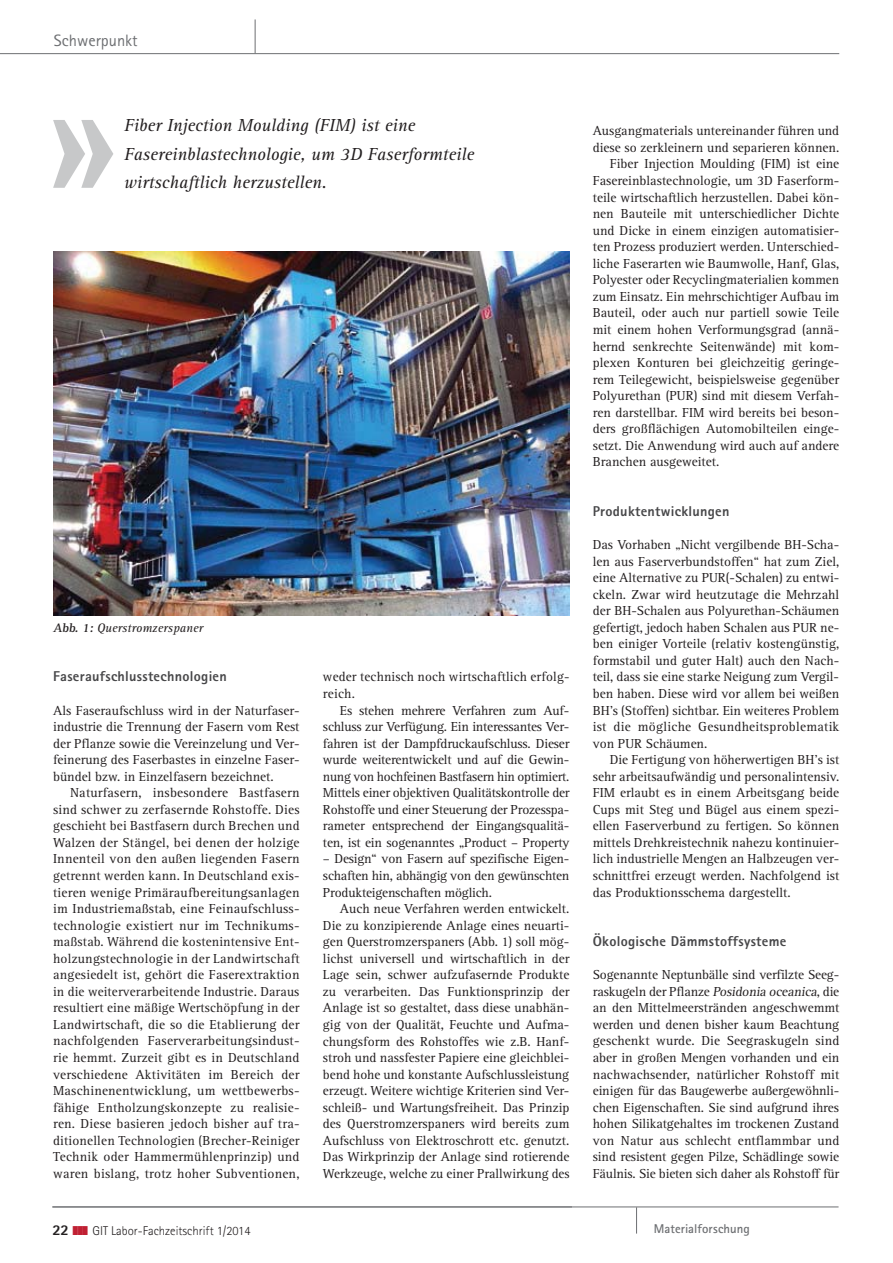
<style>
.page{position:relative;width:893px;height:1263px;background:#fff}
.page>*{position:absolute;margin:0;border:0;box-sizing:border-box;transform-origin:0 0}
.t1{font:italic 18px/28.5px "Rotis Serif Std";color:#231f20}
.t2{font:16.5px "Rotis Sans Serif Std";color:#6d6f72}
.t3{font:800 14.25px "Rotis Sans Serif Std";letter-spacing:.02em;color:#474749}
.t4{font:13.5px/16.5px "Rotis Serif Std";color:#231f20;text-align:justify}
.t5{font:300 12.75px "Rotis Sans Serif Std";color:#231f20}
.t6{font:italic 12.75px "Rotis Serif Std";color:#231f20}
.t7{font:700 12.75px "Rotis Sans Serif Std";letter-spacing:.005em;color:#6d6f72}
.s1{font-weight:700;font-style:normal}
.s2{font-weight:800;font-size:15px}
.s3{color:#c02033}
</style>
<div class="page">
<svg style="left:53px;top:120px;width:60px;height:68px"></svg>
<img style="left:53px;top:251px;width:516px;height:364px">
<hr style="left:0;top:53px;width:839px;height:1px;background:#6d6f72">
<hr style="left:255px;top:19px;width:1px;height:34px;background:#6d6f72">
<hr style="left:52px;top:1207px;width:786px;height:1px;background:#6d6f72">
<svg style="left:636px;top:1207px;width:1px;height:27px"></svg>
<p class="t2" style="left:54px;top:34px;width:85px">Schwerpunkt</p>
<h1 class="t1" style="left:124px;top:113px;width:351px">Fiber Injection Moulding (FIM) ist eine<br>Fasereinblastechnologie, um 3D Faserformteile wirtschaftlich herzustellen.</h1>
<p class="t6" style="left:53px;top:622px;width:152px"><span class="s1">Abb. 1:</span> Querstromzerspaner</p>
<p class="t3" style="left:53px;top:671px;width:175px">Faseraufschlusstechnologien</p>
<p class="t4" style="left:53px;top:703px;width:248px">Als Faseraufschluss wird in der Naturfaser&shy;industrie die Trennung der Fasern vom Rest der Pflanze sowie die Vereinzelung und Ver&shy;feinerung des Faserbastes in einzelne Faser&shy;bündel bzw. in Einzelfasern bezeichnet.</p>
<p class="t4" style="left:53px;top:786px;width:248px;text-indent:17px">Naturfasern, insbesondere Bastfasern sind schwer zu zerfasernde Rohstoffe. Dies geschieht bei Bastfasern durch Brechen und Walzen der Stängel, bei denen der holzige Innenteil von den außen liegenden Fasern getrennt werden kann. In Deutschland exis&shy;tieren wenige Primäraufbereitungsanlagen im Industriemaßstab, eine Feinaufschluss&shy;technologie existiert nur im Technikums&shy;maßstab. Während die kostenintensive Ent&shy;holzungstechnologie in der Landwirtschaft angesiedelt ist, gehört die Faserextraktion in die weiterverarbeitende Industrie. Daraus resultiert eine mäßige Wertschöpfung in der Landwirtschaft, die so die Etablierung der nachfolgenden Faserverarbeitungsindust&shy;rie hemmt. Zurzeit gibt es in Deutschland verschiedene Aktivitäten im Bereich der Maschinenentwicklung, um wettbewerbs&shy;fähige Entholzungskonzepte zu realisie&shy;ren. Diese basieren jedoch bisher auf tra&shy;ditionellen Technologien (Brecher-Reiniger Technik oder Hammermühlenprinzip) und waren bislang, trotz hoher Subventionen,</p>
<p class="t4" style="left:323px;top:670px;width:248px">weder technisch noch wirtschaftlich erfolg&shy;reich.</p>
<p class="t4" style="left:323px;top:703px;width:248px;text-indent:17px">Es stehen mehrere Verfahren zum Auf&shy;schluss zur Verfügung. Ein interessantes Ver&shy;fahren ist der Dampfdruckaufschluss. Dieser wurde weiterentwickelt und auf die Gewin&shy;nung von hochfeinen Bastfasern hin optimiert.<br>Mittels einer objektiven Qualitätskontrolle der Rohstoffe und einer Steuerung der Prozesspa&shy;rameter entsprechend der Eingangsqualitä&shy;ten, ist ein sogenanntes „Product – Property</p>
<p class="t4" style="left:323px;top:852px;width:248px">– Design“ von Fasern auf spezifische Eigen&shy;schaften hin, abhängig von den gewünschten Produkteigenschaften möglich.</p>
<p class="t4" style="left:323px;top:902px;width:248px;text-indent:17px">Auch neue Verfahren werden entwickelt.<br>Die zu konzipierende Anlage eines neuarti&shy;gen Querstromzerspaners (Abb. 1) soll mög&shy;lichst universell und wirtschaftlich in der Lage sein, schwer aufzufasernde Produkte zu verarbeiten. Das Funktionsprinzip der Anlage ist so gestaltet, dass diese unabhän&shy;gig von der Qualität, Feuchte und Aufma&shy;chungsform des Rohstoffes wie z.B. Hanf&shy;stroh und nassfester Papiere eine gleichblei&shy;bend hohe und konstante Aufschlussleistung erzeugt. Weitere wichtige Kriterien sind Ver&shy;schleiß- und Wartungsfreiheit. Das Prinzip des Querstromzerspaners wird bereits zum Aufschluss von Elektroschrott etc. genutzt.<br>Das Wirkprinzip der Anlage sind rotierende Werkzeuge, welche zu einer Prallwirkung des</p>
<p class="t4" style="left:593px;top:124px;width:248px">Ausgangmaterials untereinander führen und</p>
<p class="t4" style="left:593px;top:141px;width:248px">diese so zerkleinern und separieren können.</p>
<p class="t4" style="left:610px;top:157px;width:231px">Fiber Injection Moulding (FIM) ist eine</p>
<p class="t4" style="left:593px;top:174px;width:248px">Fasereinblastechnologie, um 3D Faserform-</p>
<p class="t4" style="left:593px;top:190px;width:248px">teile wirtschaftlich herzustellen. Dabei kön-</p>
<p class="t4" style="left:593px;top:207px;width:248px">nen Bauteile mit unterschiedlicher Dichte</p>
<p class="t4" style="left:593px;top:223px;width:248px">und Dicke in einem einzigen automatisier-</p>
<p class="t4" style="left:593px;top:240px;width:248px">ten Prozess produziert werden. Unterschied-</p>
<p class="t4" style="left:593px;top:257px;width:248px">liche Faserarten wie Baumwolle, Hanf, Glas,</p>
<p class="t4" style="left:593px;top:273px;width:248px">Polyester oder Recyclingmaterialien kommen</p>
<p class="t4" style="left:593px;top:290px;width:248px">zum Einsatz. Ein mehrschichtiger Aufbau im</p>
<p class="t4" style="left:593px;top:306px;width:248px">Bauteil, oder auch nur partiell sowie Teile</p>
<p class="t4" style="left:593px;top:323px;width:248px">mit einem hohen Verformungsgrad (annä-</p>
<p class="t4" style="left:593px;top:339px;width:248px">hernd senkrechte Seitenwände) mit kom-</p>
<p class="t4" style="left:593px;top:356px;width:248px">plexen Konturen bei gleichzeitig geringe-</p>
<p class="t4" style="left:593px;top:372px;width:248px">rem Teilegewicht, beispielsweise gegenüber</p>
<p class="t4" style="left:593px;top:389px;width:248px">Polyurethan (PUR) sind mit diesem Verfah-</p>
<p class="t4" style="left:593px;top:405px;width:248px">ren darstellbar. FIM wird bereits bei beson-</p>
<p class="t4" style="left:593px;top:422px;width:248px">ders großflächigen Automobilteilen einge-</p>
<p class="t4" style="left:593px;top:439px;width:248px">setzt. Die Anwendung wird auch auf andere</p>
<p class="t4" style="left:593px;top:455px;width:128px">Branchen ausgeweitet.</p>
<p class="t3" style="left:593px;top:506px;width:138px">Produktentwicklungen</p>
<p class="t4" style="left:593px;top:538px;width:248px">Das Vorhaben „Nicht vergilbende BH-Scha&shy;len aus Faserverbundstoffen“ hat zum Ziel, eine Alternative zu PUR(-Schalen) zu entwi&shy;ckeln. Zwar wird heutzutage die Mehrzahl der BH-Schalen aus Polyurethan-Schäumen gefertigt, jedoch haben Schalen aus PUR ne&shy;ben einiger Vorteile (relativ kostengünstig, formstabil und guter Halt) auch den Nach&shy;teil, dass sie eine starke Neigung zum Vergil&shy;ben haben. Diese wird vor allem bei weißen BH’s (Stoffen) sichtbar. Ein weiteres Problem ist die mögliche Gesundheitsproblematik von PUR Schäumen.</p>
<p class="t4" style="left:593px;top:753px;width:248px;text-indent:17px">Die Fertigung von höherwertigen BH’s ist sehr arbeitsaufwändig und personalintensiv.<br>FIM erlaubt es in einem Arbeitsgang beide Cups mit Steg und Bügel aus einem spezi&shy;ellen Faserverbund zu fertigen. So können mittels Drehkreistechnik nahezu kontinuier&shy;lich industrielle Mengen an Halbzeugen ver&shy;schnittfrei erzeugt werden. Nachfolgend ist das Produktionsschema dargestellt.</p>
<p class="t3" style="left:593px;top:936px;width:195px">Ökologische Dämmstoffsysteme</p>
<p class="t4" style="left:593px;top:968px;width:248px">Sogenannte Neptunbälle sind verfilzte Seeg&shy;raskugeln der Pflanze Posidonia oceanica, die an den Mittelmeerstränden angeschwemmt werden und denen bisher kaum Beachtung geschenkt wurde. Die Seegraskugeln sind aber in großen Mengen vorhanden und ein nachwachsender, natürlicher Rohstoff mit einigen für das Baugewerbe außergewöhnli&shy;chen Eigenschaften. Sie sind aufgrund ihres hohen Silikatgehaltes im trockenen Zustand von Natur aus schlecht entflammbar und sind resistent gegen Pilze, Schädlinge sowie Fäulnis. Sie bieten sich daher als Rohstoff für</p>
<p class="t5" style="left:52px;top:1226px;width:200px"><span class="s2">22</span> <span class="s3">▪▪▪</span> GIT Labor-Fachzeitschrift 1/2014</p>
<p class="t7" style="left:654px;top:1224px;width:98px">Materialforschung</p>
</div>
